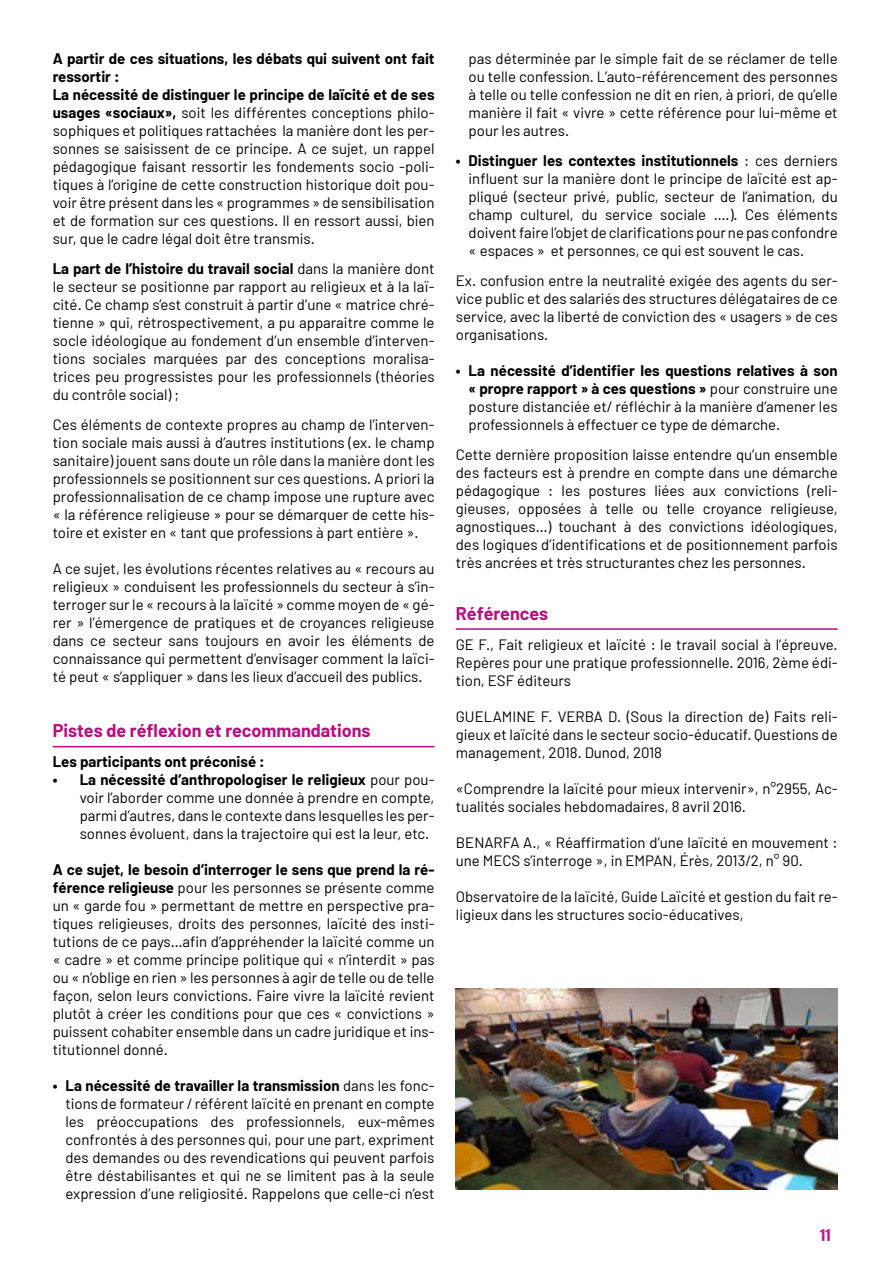
<style>
.page{position:relative;width:893px;height:1263px;background:#fff}
.page>*{position:absolute;margin:0;border:0;box-sizing:border-box;transform-origin:0 0}
.t1{font:700 18px "Barlow";color:#b80e80}
.t2{font:15px/18px "Barlow";color:#000;text-align:justify}
.t3{font:700 15px "Barlow";color:#000}
.t4{font:15px "YWFT Ultramagnetic Rough Bold One";color:#b80e80}
.s1{font-weight:700}
</style>
<div class="page">
<hr style="left:53px;top:746px;width:382px;height:1px;background:#b80e80">
<hr style="left:456px;top:628px;width:382px;height:2px;background:#b80e80">
<img style="left:456px;top:988px;width:382px;height:202px">
<p class="t2" style="left:53px;top:49px;width:383px;text-align:left"><span class="s1">A partir de ces situations, les débats qui suivent ont fait ressortir :<br>La nécessité de distinguer le principe de laïcité et de ses usages «sociaux»,</span> soit les différentes conceptions philo&shy;sophiques et politiques rattachées la manière dont les per&shy;sonnes se saisissent de ce principe. A ce sujet, un rappel pédagogique faisant ressortir les fondements socio -poli&shy;tiques à l’origine de cette construction historique doit pou&shy;voir être présent dans les « programmes » de sensibilisation et de formation sur ces questions. Il en ressort aussi, bien sur, que le cadre légal doit être transmis.</p>
<p class="t2" style="left:53px;top:259px;width:383px"><span class="s1">La part de l’histoire du travail social</span> dans la manière dont le secteur se positionne par rapport au religieux et à la laï&shy;cité. Ce champ s’est construit à partir d’une « matrice chré&shy;tienne » qui, rétrospectivement, a pu apparaitre comme le socle idéologique au fondement d’un ensemble d’interven&shy;tions sociales marquées par des conceptions moralisa&shy;trices peu progressistes pour les professionnels (théories du contrôle social) ;</p>
<p class="t2" style="left:53px;top:415px;width:383px">Ces éléments de contexte propres au champ de l’interven&shy;tion sociale mais aussi à d’autres institutions (ex. le champ sanitaire) jouent sans doute un rôle dans la manière dont les professionnels se positionnent sur ces questions. A priori la professionnalisation de ce champ impose une rupture avec « la référence religieuse » pour se démarquer de cette his&shy;toire et exister en « tant que professions à part entière ».</p>
<p class="t2" style="left:53px;top:559px;width:383px">A ce sujet, les évolutions récentes relatives au « recours au religieux » conduisent les professionnels du secteur à s’in&shy;terroger sur le « recours à la laïcité » comme moyen de « gé&shy;rer » l’émergence de pratiques et de croyances religieuse dans ce secteur sans toujours en avoir les éléments de connaissance qui permettent d’envisager comment la laïci&shy;té peut « s’appliquer » dans les lieux d’accueil des publics.</p>
<p class="t1" style="left:53px;top:720px;width:319px">Pistes de réflexion et recommandations</p>
<p class="t3" style="left:53px;top:753px;width:214px">Les participants ont préconisé :</p>
<p class="t2" style="left:80px;top:771px;width:356px;text-indent:-27px"><span class="s1">• La nécessité d’anthropologiser le religieux</span> pour pou&shy;voir l’aborder comme une donnée à prendre en compte, parmi d’autres, dans le contexte dans lesquelles les per&shy;sonnes évoluent, dans la trajectoire qui est la leur, etc.</p>
<p class="t2" style="left:53px;top:861px;width:383px"><span class="s1">A ce sujet, le besoin d’interroger le sens que prend la ré&shy;férence religieuse</span> pour les personnes se présente comme un « garde fou » permettant de mettre en perspective pra&shy;tiques religieuses, droits des personnes, laïcité des insti&shy;tutions de ce pays…afin d’appréhender la laïcité comme un « cadre » et comme principe politique qui « n’interdit » pas ou « n’oblige en rien » les personnes à agir de telle ou de telle façon, selon leurs convictions. Faire vivre la laïcité revient plutôt à créer les conditions pour que ces « convictions » puissent cohabiter ensemble dans un cadre juridique et ins&shy;titutionnel donné.</p>
<p class="t2" style="left:65px;top:1077px;width:371px;text-indent:-13px"><span class="s1">• La nécessité de travailler la transmission</span> dans les fonc&shy;tions de formateur / référent laïcité en prenant en compte les préoccupations des professionnels, eux-mêmes confrontés à des personnes qui, pour une part, expriment des demandes ou des revendications qui peuvent parfois être déstabilisantes et qui ne se limitent pas à la seule expression d’une religiosité. Rappelons que celle-ci n’est</p>
<p class="t2" style="left:469px;top:49px;width:371px">pas déterminée par le simple fait de se réclamer de telle ou telle confession. L’auto-référencement des personnes à telle ou telle confession ne dit en rien, à priori, de qu’elle manière il fait « vivre » cette référence pour lui-même et pour les autres.</p>
<p class="t2" style="left:469px;top:151px;width:371px;text-indent:-13px"><span class="s1">• Distinguer les contextes institutionnels</span> : ces derniers influent sur la manière dont le principe de laïcité est ap&shy;pliqué (secteur privé, public, secteur de l’animation, du champ culturel, du service sociale ….). Ces éléments doivent faire l’objet de clarifications pour ne pas confondre « espaces » et personnes, ce qui est souvent le cas.</p>
<p class="t2" style="left:456px;top:271px;width:383px">Ex. confusion entre la neutralité exigée des agents du ser&shy;vice public et des salariés des structures délégataires de ce service, avec la liberté de conviction des « usagers » de ces organisations.</p>
<p class="t2" style="left:469px;top:361px;width:371px;text-indent:-13px"><span class="s1">• La nécessité d’identifier les questions relatives à son « propre rapport » à ces questions »</span> pour construire une posture distanciée et/ réfléchir à la manière d’amener les professionnels à effectuer ce type de démarche.</p>
<p class="t2" style="left:456px;top:445px;width:383px">Cette dernière proposition laisse entendre qu’un ensemble des facteurs est à prendre en compte dans une démarche pédagogique : les postures liées aux convictions (reli&shy;gieuses, opposées à telle ou telle croyance religieuse, agnostiques…) touchant à des convictions idéologiques, des logiques d’identifications et de positionnement parfois très ancrées et très structurantes chez les personnes.</p>
<p class="t1" style="left:456px;top:602px;width:94px">Références</p>
<p class="t2" style="left:456px;top:635px;width:383px">GE F., Fait religieux et laïcité : le travail social à l’épreuve.<br>Repères pour une pratique professionnelle. 2016, 2ème édi&shy;tion, ESF éditeurs</p>
<p class="t2" style="left:456px;top:707px;width:383px">GUELAMINE F. VERBA D. (Sous la direction de) Faits reli&shy;gieux et laïcité dans le secteur socio-éducatif. Questions de management, 2018. Dunod, 2018</p>
<p class="t2" style="left:456px;top:779px;width:383px">«Comprendre la laïcité pour mieux intervenir», n°2955, Ac&shy;tualités sociales hebdomadaires, 8 avril 2016.</p>
<p class="t2" style="left:456px;top:833px;width:383px">BENARFA A., « Réaffirmation d’une laïcité en mouvement : une MECS s’interroge », in EMPAN, Érès, 2013/2, n° 90.</p>
<p class="t2" style="left:456px;top:887px;width:383px">Observatoire de la laïcité, Guide Laïcité et gestion du fait re&shy;ligieux dans les structures socio-éducatives,</p>
<p class="t4" style="left:820px;top:1227px;width:12px">11</p>
</div>
